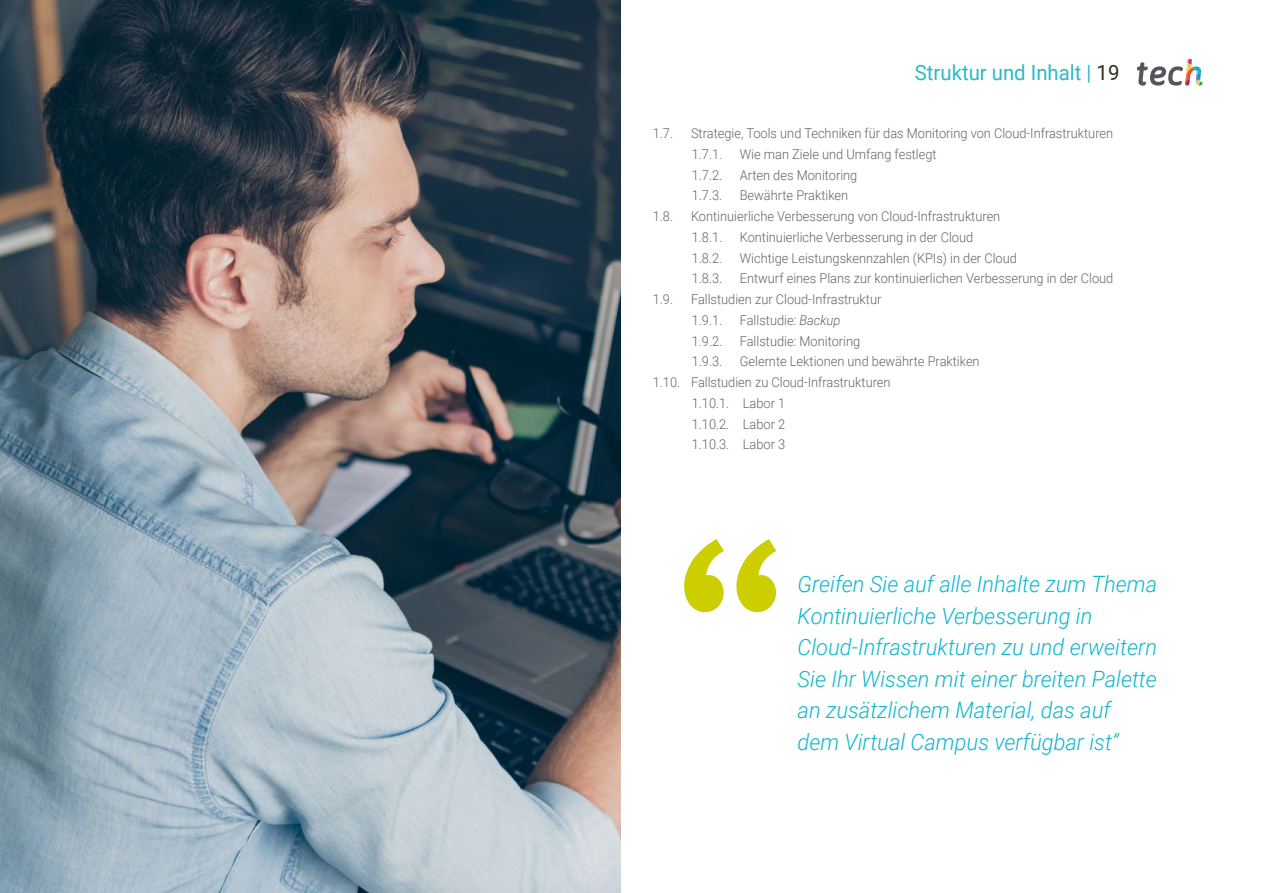
<style>
.page{position:relative;width:1263px;height:893px;background:#fff}
.page>*{position:absolute;margin:0;border:0;box-sizing:border-box;transform-origin:0 0}
.t1{font:italic 300 22.5px/31.5px "Roboto";color:#0fb6cf}
.t2{font:21px "Roboto";color:#2db8c5}
.t3{font:300 13.5px/20.7px "Roboto";color:#61646a;scale:.95 1}
.s1{color:#312e20}
.s2{font-style:italic}
</style>
<div class="page">
<img style="left:0;top:0;width:621px;height:893px">
<svg style="left:1137px;top:59px;width:65px;height:27px"></svg>
<svg style="left:684px;top:539px;width:92px;height:73px"></svg>
<h2 class="t2" style="left:915px;top:57px;width:206px">Struktur und Inhalt | <span class="s1">19</span></h2>
<p class="t3" style="left:653px;top:122px;width:23px">1.7.</p>
<p class="t3" style="left:691px;top:122px;width:446px">Strategie, Tools und Techniken für das Monitoring von Cloud-Infrastrukturen<br>1.7.1.</p>
<p class="t3" style="left:740px;top:143px;width:209px">Wie man Ziele und Umfang festlegt</p>
<p class="t3" style="left:692px;top:164px;width:34px">1.7.2.</p>
<p class="t3" style="left:740px;top:164px;width:125px">Arten des Monitoring</p>
<p class="t3" style="left:692px;top:185px;width:34px">1.7.3.</p>
<p class="t3" style="left:740px;top:185px;width:116px">Bewährte Praktiken</p>
<p class="t3" style="left:653px;top:205px;width:23px">1.8.</p>
<p class="t3" style="left:691px;top:205px;width:327px">Kontinuierliche Verbesserung von Cloud-Infrastrukturen<br>1.8.1.</p>
<p class="t3" style="left:740px;top:226px;width:247px">Kontinuierliche Verbesserung in der Cloud</p>
<p class="t3" style="left:692px;top:247px;width:34px">1.8.2.</p>
<p class="t3" style="left:740px;top:247px;width:293px">Wichtige Leistungskennzahlen (KPIs) in der Cloud</p>
<p class="t3" style="left:692px;top:268px;width:34px">1.8.3.</p>
<p class="t3" style="left:740px;top:268px;width:395px">Entwurf eines Plans zur kontinuierlichen Verbesserung in der Cloud</p>
<p class="t3" style="left:653px;top:288px;width:23px">1.9.</p>
<p class="t3" style="left:691px;top:288px;width:202px">Fallstudien zur Cloud-Infrastruktur<br>1.9.1.</p>
<p class="t3" style="left:740px;top:309px;width:107px">Fallstudie: <span class="s2">Backup</span></p>
<p class="t3" style="left:692px;top:330px;width:34px">1.9.2.</p>
<p class="t3" style="left:740px;top:330px;width:128px">Fallstudie: Monitoring</p>
<p class="t3" style="left:692px;top:351px;width:34px">1.9.3.</p>
<p class="t3" style="left:740px;top:351px;width:254px">Gelernte Lektionen und bewährte Praktiken</p>
<p class="t3" style="left:653px;top:371px;width:252px">1.10. Fallstudien zu Cloud-Infrastrukturen</p>
<p class="t3" style="left:692px;top:392px;width:100px">1.10.1. Labor 1</p>
<p class="t3" style="left:692px;top:413px;width:100px">1.10.2. Labor 2</p>
<p class="t3" style="left:692px;top:434px;width:100px">1.10.3. Labor 3</p>
<h1 class="t1" style="left:797px;top:567px;width:361px">Greifen Sie auf alle Inhalte zum Thema Kontinuierliche Verbesserung in Cloud-Infrastrukturen zu und erweitern Sie Ihr Wissen mit einer breiten Palette an zusätzlichem Material, das auf dem Virtual Campus verfügbar ist”</h1>
</div>
